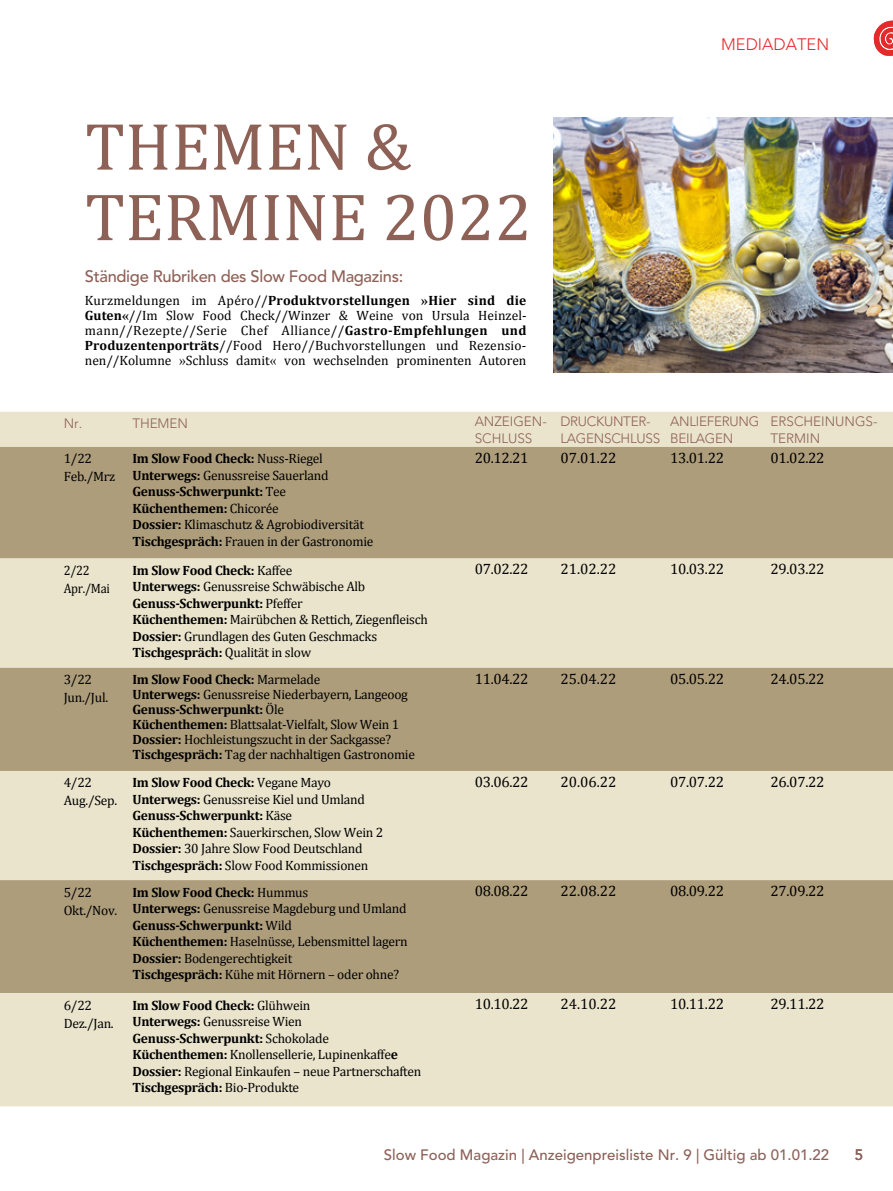
<style>
.page{position:relative;width:893px;height:1191px;background:#fff}
.page>*{position:absolute;margin:0;border:0;box-sizing:border-box;transform-origin:0 0}
.t1{font:67.5px/70.5px "Cambria";color:#8e6157}
.t2{font:500 16.5px "Avenir LT Std";letter-spacing:-.02em;color:#8e6157}
.t3{font:300 16.5px "Avenir LT Std";color:#e42b2b}
.t4{font:15px "Cambria";letter-spacing:-.02em;color:#000}
.t5{font:500 15px "Avenir LT Std";color:#8e6157}
.t6{font:13.5px/16.5px "Cambria";letter-spacing:-.02em;color:#000}
.t7{font:300 13.5px/16.5px "Avenir LT Std";letter-spacing:-.02em;color:#8e6157}
.t8{font:300 13.5px/16.5px "Avenir LT Std";color:#8e6157}
.t9{font:13.5px/18px "Cambria";letter-spacing:-.02em;color:#000;scale:.92 1}
.s1{font-weight:700}
.s2{font-family:"Times New Roman";font-weight:700}
.s3{font-family:"Times New Roman"}
</style>
<div class="page">
<svg style="left:874px;top:21px;width:19px;height:35px"></svg>
<img style="left:553px;top:117px;width:340px;height:256px">
<div style="left:0;top:412px;width:893px;height:256px;background:#eae4cc"></div>
<div style="left:0;top:447px;width:893px;height:111px;background:#ad9d7b"></div>
<div style="left:0;top:668px;width:893px;height:103px;background:#ad9d7b"></div>
<svg style="left:0;top:771px;width:893px;height:335px;background:#d5ccb0"></svg>
<h1 class="t1" style="left:85px;top:111px;width:448px">THEMEN &amp;<br>TERMINE 2022</h1>
<p class="t2" style="left:85px;top:267px;width:320px">Ständige Rubriken des Slow Food Magazins:</p>
<p class="t6" style="left:85px;top:293px;width:443px;line-height:15px;text-align:justify">Kurzmeldungen im Apéro//<span class="s1">Produktvorstellungen</span> <span class="s2">»</span><span class="s1">Hier sind die Guten</span><span class="s2">«</span>//Im Slow Food Check//Winzer &amp; Weine von Ursula Heinzel&shy;mann//Rezepte//Serie Chef Alliance//<span class="s1">Gastro-Empfehlungen und Produzentenporträts</span>//Food Hero//Buchvorstellungen und Rezensio&shy;nen//Kolumne <span class="s3">»</span>Schluss damit<span class="s3">«</span> von wechselnden prominenten Autoren</p>
<p class="t3" style="left:721px;top:34px;width:109px">MEDIADATEN</p>
<p class="t7" style="left:64px;top:415px;width:20px">Nr.</p>
<p class="t7" style="left:132px;top:415px;width:57px">THEMEN</p>
<p class="t8" style="left:475px;top:413px;width:73px">ANZEIGEN-<br>SCHLUSS</p>
<p class="t7" style="left:560px;top:413px;width:101px">DRUCKUNTER-<br>LAGENSCHLUSS</p>
<p class="t7" style="left:670px;top:413px;width:91px">ANLIEFERUNG<br>BEILAGEN</p>
<p class="t8" style="left:770px;top:413px;width:107px">ERSCHEINUNGS-<br>TERMIN</p>
<p class="t6" style="left:64px;top:450px;width:53px;line-height:18px">1/22<br>Feb./Mrz</p>
<p class="t6" style="left:132px;top:450px;width:243px"><span class="s1">Im Slow Food Check:</span> Nuss-Riegel <span class="s1">Unterwegs:</span> Genussreise Sauerland <span class="s1">Genuss-Schwerpunkt:</span> Tee <span class="s1">Küchenthemen:</span> Chicorée<br><span class="s1">Dossier:</span> Klimaschutz &amp; Agrobiodiversität <span class="s1">Tischgespräch:</span> Frauen in der Gastronomie</p>
<p class="t4" style="left:475px;top:449px;width:55px">20.12.21</p>
<p class="t4" style="left:560px;top:449px;width:58px">07.01.22</p>
<p class="t4" style="left:670px;top:449px;width:55px">13.01.22</p>
<p class="t4" style="left:770px;top:449px;width:55px">01.02.22</p>
<p class="t9" style="left:64px;top:561px;width:52px">2/22<br>Apr./Mai</p>
<p class="t6" style="left:132px;top:562px;width:297px"><span class="s1">Im Slow Food Check:</span> Kaffee<br><span class="s1">Unterwegs:</span> Genussreise Schwäbische Alb <span class="s1">Genuss-Schwerpunkt:</span> Pfeffer<br><span class="s1">Küchenthemen:</span> Mairübchen &amp; Rettich, Ziegenfleisch <span class="s1">Dossier:</span> Grundlagen des Guten Geschmacks <span class="s1">Tischgespräch:</span> Qualität in slow</p>
<p class="t4" style="left:475px;top:560px;width:55px">07.02.22</p>
<p class="t4" style="left:560px;top:560px;width:58px">21.02.22</p>
<p class="t4" style="left:670px;top:560px;width:55px">10.03.22</p>
<p class="t4" style="left:770px;top:560px;width:55px">29.03.22</p>
<p class="t6" style="left:64px;top:670px;width:46px;line-height:18px">3/22<br>Jun./Jul.</p>
<p class="t6" style="left:132px;top:672px;width:284px;line-height:15px"><span class="s1">Im Slow Food Check:</span> Marmelade<br><span class="s1">Unterwegs:</span> Genussreise Niederbayern, Langeoog <span class="s1">Genuss-Schwerpunkt:</span> Öle<br><span class="s1">Küchenthemen:</span> Blattsalat-Vielfalt, Slow Wein 1<br><span class="s1">Dossier:</span> Hochleistungszucht in der Sackgasse?<br><span class="s1">Tischgespräch:</span> Tag der nachhaltigen Gastronomie</p>
<p class="t4" style="left:475px;top:670px;width:55px">11.04.22</p>
<p class="t4" style="left:560px;top:670px;width:58px">25.04.22</p>
<p class="t4" style="left:670px;top:670px;width:55px">05.05.22</p>
<p class="t4" style="left:770px;top:670px;width:55px">24.05.22</p>
<p class="t6" style="left:64px;top:774px;width:55px;line-height:18px">4/22<br>Aug./Sep.</p>
<p class="t6" style="left:132px;top:774px;width:252px"><span class="s1">Im Slow Food Check:</span> Vegane Mayo <span class="s1">Unterwegs:</span> Genussreise Kiel und Umland <span class="s1">Genuss-Schwerpunkt:</span> Käse <span class="s1">Küchenthemen:</span> Sauerkirschen, Slow Wein 2<br><span class="s1">Dossier:</span> 30 Jahre Slow Food Deutschland <span class="s1">Tischgespräch:</span> Slow Food Kommissionen</p>
<p class="t4" style="left:475px;top:773px;width:55px">03.06.22</p>
<p class="t4" style="left:560px;top:773px;width:58px">20.06.22</p>
<p class="t4" style="left:670px;top:773px;width:55px">07.07.22</p>
<p class="t4" style="left:770px;top:773px;width:55px">26.07.22</p>
<p class="t6" style="left:64px;top:883px;width:55px;line-height:18px">5/22<br>Okt./Nov.</p>
<p class="t6" style="left:132px;top:883px;width:277px"><span class="s1">Im Slow Food Check:</span> Hummus<br><span class="s1">Unterwegs:</span> Genussreise Magdeburg und Umland <span class="s1">Genuss-Schwerpunkt:</span> Wild<br><span class="s1">Küchenthemen:</span> Haselnüsse, Lebensmittel lagern <span class="s1">Dossier:</span> Bodengerechtigkeit<br><span class="s1">Tischgespräch:</span> Kühe mit Hörnern – oder ohne?</p>
<p class="t4" style="left:475px;top:882px;width:55px">08.08.22</p>
<p class="t4" style="left:560px;top:882px;width:58px">22.08.22</p>
<p class="t4" style="left:670px;top:882px;width:55px">08.09.22</p>
<p class="t4" style="left:770px;top:882px;width:55px">27.09.22</p>
<p class="t6" style="left:64px;top:996px;width:51px;line-height:18px">6/22<br>Dez./Jan.</p>
<p class="t6" style="left:132px;top:996px;width:290px"><span class="s1">Im Slow Food Check:</span> Glühwein<br><span class="s1">Unterwegs:</span> Genussreise Wien <span class="s1">Genuss-Schwerpunkt:</span> Schokolade <span class="s1">Küchenthemen:</span> Knollensellerie, Lupinenkaffe<span class="s1">e Dossier:</span> Regional Einkaufen – neue Partnerschaften <span class="s1">Tischgespräch:</span> Bio-Produkte</p>
<p class="t4" style="left:475px;top:995px;width:55px">10.10.22</p>
<p class="t4" style="left:560px;top:995px;width:58px">24.10.22</p>
<p class="t4" style="left:670px;top:995px;width:55px">10.11.22</p>
<p class="t4" style="left:770px;top:995px;width:55px">29.11.22</p>
<p class="t5" style="left:384px;top:1146px;width:447px">Slow Food Magazin | Anzeigenpreisliste Nr. 9 | Gültig ab 01.01.22</p>
<p class="t5" style="left:855px;top:1146px;width:10px">5</p>
</div>
